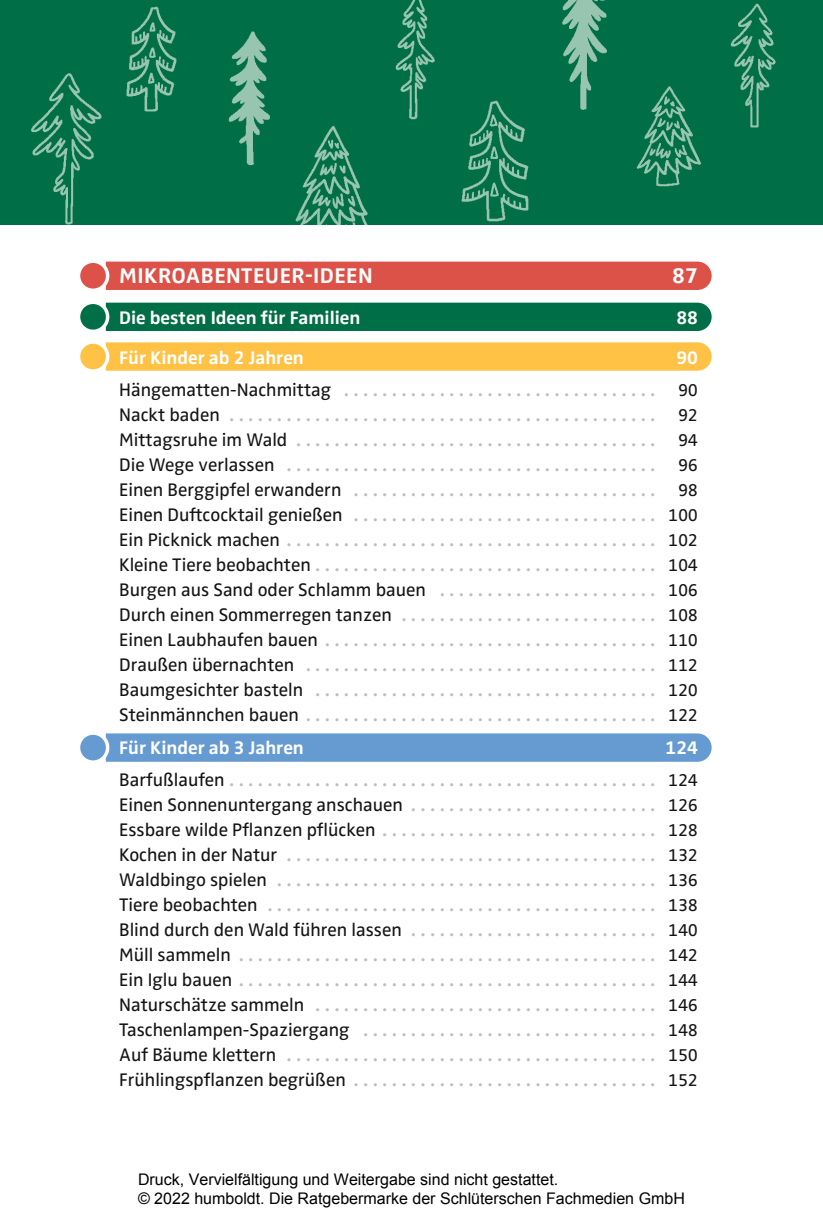
<style>
.page{position:relative;width:823px;height:1219px;background:#fff}
.page>*{position:absolute;margin:0;border:0;box-sizing:border-box;transform-origin:0 0}
.t1{font:700 22px "Zwo Pro";letter-spacing:.02em;color:#fff}
.t2{font:600 20px/25px "Zwo Pro";color:#bcbdbd;text-align:justify}
.t3{font:18.8px/25px "Zwo Pro";color:#131413}
.t4{font:700 18.8px "Zwo Pro";color:#fff}
.t5{font:16px/19.2px "Arial";color:#000}
.s1{font-weight:400;font-size:18.8px;color:#131413}
.s2{font-weight:400;font-size:17.6px;color:#131413}
.s3{font-weight:600;font-size:20px;color:#bcbdbd}
.s4{font-size:17.6px}
</style>
<div class="page">
<svg style="left:80px;top:303px;width:631px;height:28px;background:#0f7651"></svg>
<div style="left:80px;top:262px;width:631px;height:28px;background:#dc5148"></div>
<svg style="left:80px;top:342px;width:631px;height:29px;background:#ffc44c"></svg>
<svg style="left:80px;top:733px;width:631px;height:29px;background:#6b9fd1"></svg>
<div style="left:0;top:0;width:807px;height:224px;background:#006e47"></div>
<img style="left:32px;top:0;width:744px;height:224px">
<div style="left:807px;top:0;width:15px;height:224px;background:#006e47"></div>
<div style="left:119px;top:307px;width:578px;height:21px;background:#006e47"></div>
<p class="t1" style="left:119px;top:263px;width:255px">MIKROABENTEUER-IDEEN</p>
<p class="t1" style="left:672px;top:263px;width:27px">87</p>
<p class="t4" style="left:119px;top:306px;width:242px">Die besten Ideen für Familien</p>
<p class="t4" style="left:676px;top:306px;width:23px">88</p>
<p class="t4" style="left:119px;top:347px;width:186px">Für Kinder ab 2 Jahren</p>
<p class="t4" style="left:676px;top:347px;width:23px">90</p>
<p class="t2" style="left:119px;top:377px;width:580px"><span class="s1">Hängematten-Nachmittag</span> . . . . . . . . . . . . . . . . . . . . . . . . . . . . . . . . . <span class="s2">90<br></span><span class="s1">Nackt baden</span> . . . . . . . . . . . . . . . . . . . . . . . . . . . . . . . . . . . . . . . . . . . . . <span class="s2">92<br></span><span class="s1">Mittagsruhe im Wald</span> . . . . . . . . . . . . . . . . . . . . . . . . . . . . . . . . . . . . . . <span class="s2">94<br></span><span class="s1">Die Wege verlassen</span> . . . . . . . . . . . . . . . . . . . . . . . . . . . . . . . . . . . . . . . <span class="s2">96<br></span><span class="s1">Einen Berggipfel erwandern</span> . . . . . . . . . . . . . . . . . . . . . . . . . . . . . . . . <span class="s2">98<br></span><span class="s1">Einen Duftcocktail genießen</span> . . . . . . . . . . . . . . . . . . . . . . . . . . . . . . . . <span class="s2">100<br></span><span class="s1">Ein Picknick machen</span> . . . . . . . . . . . . . . . . . . . . . . . . . . . . . . . . . . . . . . . <span class="s2">102<br></span><span class="s1">Kleine Tiere beobachten</span> . . . . . . . . . . . . . . . . . . . . . . . . . . . . . . . . . . . . <span class="s2">104</span></p>
<p class="t3" style="left:119px;top:577px;width:580px">Burgen aus Sand oder Schlamm bauen <span class="s3">. . . . . . . . . . . . . . . . . . . . . . .</span> <span class="s4">106<br></span>Durch einen Sommerregen tanzen <span class="s3">. . . . . . . . . . . . . . . . . . . . . . . . . . .</span> <span class="s4">108</span></p>
<p class="t2" style="left:119px;top:627px;width:580px"><span class="s1">Einen Laubhaufen bauen</span> . . . . . . . . . . . . . . . . . . . . . . . . . . . . . . . . . . . <span class="s2">110<br></span><span class="s1">Draußen übernachten</span> . . . . . . . . . . . . . . . . . . . . . . . . . . . . . . . . . . . . . <span class="s2">112<br></span><span class="s1">Baumgesichter basteln</span> . . . . . . . . . . . . . . . . . . . . . . . . . . . . . . . . . . . . <span class="s2">120<br></span><span class="s1">Steinmännchen bauen</span> . . . . . . . . . . . . . . . . . . . . . . . . . . . . . . . . . . . . . <span class="s2">122</span></p>
<p class="t4" style="left:119px;top:737px;width:186px">Für Kinder ab 3 Jahren</p>
<p class="t4" style="left:665px;top:737px;width:34px">124</p>
<p class="t2" style="left:119px;top:767px;width:580px"><span class="s1">Barfußlaufen</span> . . . . . . . . . . . . . . . . . . . . . . . . . . . . . . . . . . . . . . . . . . . . . <span class="s2">124</span></p>
<p class="t3" style="left:119px;top:793px;width:580px">Einen Sonnenuntergang anschauen <span class="s3">. . . . . . . . . . . . . . . . . . . . . . . . . .</span> <span class="s4">126</span></p>
<p class="t2" style="left:119px;top:817px;width:580px"><span class="s1">Essbare wilde Pflanzen pflücken</span> . . . . . . . . . . . . . . . . . . . . . . . . . . . . . <span class="s2">128<br></span><span class="s1">Kochen in der Natur</span> . . . . . . . . . . . . . . . . . . . . . . . . . . . . . . . . . . . . . . . <span class="s2">132<br></span><span class="s1">Waldbingo spielen</span> . . . . . . . . . . . . . . . . . . . . . . . . . . . . . . . . . . . . . . . . <span class="s2">136<br></span><span class="s1">Tiere beobachten</span> . . . . . . . . . . . . . . . . . . . . . . . . . . . . . . . . . . . . . . . . . <span class="s2">138</span></p>
<p class="t3" style="left:119px;top:918px;width:580px">Blind durch den Wald führen lassen <span class="s3">..........................</span> <span class="s4">140</span></p>
<p class="t2" style="left:119px;top:942px;width:580px"><span class="s1">Müll sammeln</span> . . . . . . . . . . . . . . . . . . . . . . . . . . . . . . . . . . . . . . . . . . . . <span class="s2">142<br></span><span class="s1">Ein Iglu bauen</span> . . . . . . . . . . . . . . . . . . . . . . . . . . . . . . . . . . . . . . . . . . . . <span class="s2">144<br></span><span class="s1">Naturschätze sammeln</span> . . . . . . . . . . . . . . . . . . . . . . . . . . . . . . . . . . . . <span class="s2">146<br></span><span class="s1">Taschenlampen-Spaziergang</span> . . . . . . . . . . . . . . . . . . . . . . . . . . . . . . . <span class="s2">148<br></span><span class="s1">Auf Bäume klettern</span> . . . . . . . . . . . . . . . . . . . . . . . . . . . . . . . . . . . . . . . <span class="s2">150<br></span><span class="s1">Frühlingspflanzen begrüßen</span> . . . . . . . . . . . . . . . . . . . . . . . . . . . . . . . . <span class="s2">152</span></p>
<p class="t5" style="left:138px;top:1170px;width:548px">Druck, Vervielfältigung und Weitergabe sind nicht gestattet.<br>© 2022 humboldt. Die Ratgebermarke der Schlüterschen Fachmedien GmbH</p>
</div>
